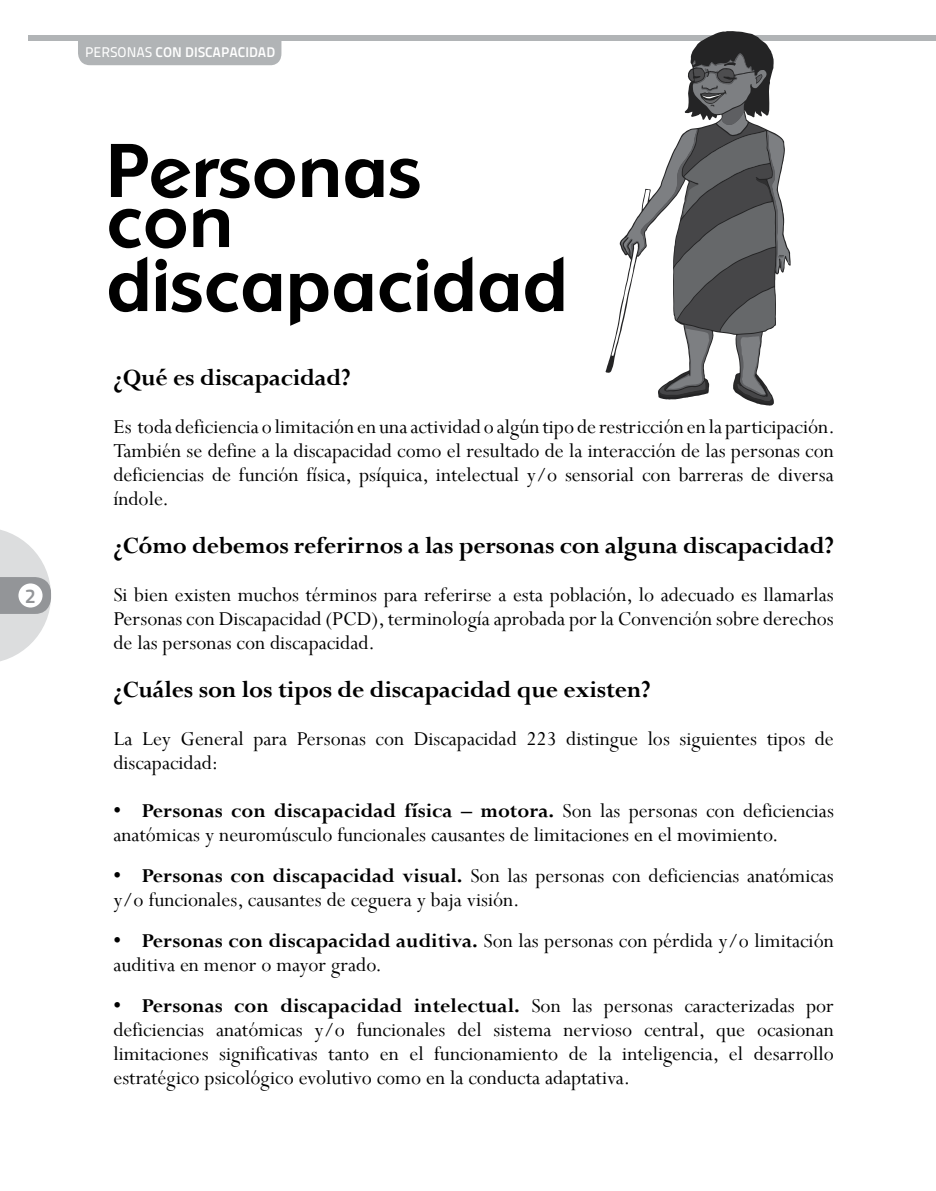
<style>
.page{position:relative;width:936px;height:1191px;background:#fff}
.page>*{position:absolute;margin:0;border:0;box-sizing:border-box;transform-origin:0 0}
.t1{font:700 76px/64px "Sharnay";color:#000}
.t2{font:700 26px "Perpetua";letter-spacing:-.01em;color:#000}
.t3{font:22px/24px "Perpetua";color:#000}
.t4{font:20px "Titillium Maps 26 L 750 wt";color:#939598}
.t5{font:14px "Titillium Maps 26 L 750 wt";color:#fff}
.s1{font-family:"Titillium Maps 26 L 500 wt"}
.s2{font-weight:700}
</style>
<div class="page">
<div style="left:78px;top:41px;width:203px;height:24px;background:#b1b4b6"></div>
<svg style="left:0;top:529px;width:51px;height:132px"></svg>
<div style="left:28px;top:35px;width:907px;height:6px;background:#b1b4b6"></div>
<div style="left:18px;top:583px;width:25px;height:24px;background:#fff;border-radius:50%"></div>
<svg style="left:605px;top:31px;width:185px;height:342px"></svg>
<svg style="left:611px;top:53px;width:178px;height:353px"></svg>
<p class="t4" style="left:25px;top:580px;width:12px">2</p>
<p class="t5" style="left:85px;top:41px;width:192px"><span class="s1">PERSONAS</span> CON DISCAPACIDAD</p>
<h1 class="t1" style="left:106px;top:138px;width:317px">Personas</h1>
<h1 class="t1" style="left:106px;top:188px;width:463px">con discapacidad</h1>
<p class="t2" style="left:113px;top:361px;width:239px">¿Qué es discapacidad?</p>
<p class="t3" style="left:113px;top:414px;width:722px;text-align:justify">Es toda deficiencia o limitación en una actividad o algún tipo de restricción en la participación.<br>También se define a la discapacidad como el resultado de la interacción de las personas con deficiencias de función física, psíquica, intelectual y/o sensorial con barreras de diversa índole.</p>
<p class="t2" style="left:113px;top:529px;width:721px">¿Cómo debemos referirnos a las personas con alguna discapacidad?</p>
<p class="t3" style="left:113px;top:582px;width:721px;text-align:justify">Si bien existen muchos términos para referirse a esta población, lo adecuado es llamarlas Personas con Discapacidad (PCD), terminología aprobada por la Convención sobre derechos de las personas con discapacidad.</p>
<p class="t2" style="left:113px;top:673px;width:538px">¿Cuáles son los tipos de discapacidad que existen?</p>
<p class="t3" style="left:113px;top:726px;width:722px">La Ley General para Personas con Discapacidad 223 distingue los siguientes tipos de discapacidad:</p>
<p class="t3" style="left:113px;top:798px;width:722px"><span class="s2">• Personas con discapacidad física – motora.</span> Son las personas con deficiencias anatómicas y neuromúsculo funcionales causantes de limitaciones en el movimiento.</p>
<p class="t3" style="left:113px;top:863px;width:721px"><span class="s2">• Personas con discapacidad visual.</span> Son las personas con deficiencias anatómicas y/o funcionales, causantes de ceguera y baja visión.</p>
<p class="t3" style="left:113px;top:928px;width:721px"><span class="s2">• Personas con discapacidad auditiva.</span> Son las personas con pérdida y/o limitación auditiva en menor o mayor grado.</p>
<p class="t3" style="left:113px;top:993px;width:721px;text-align:justify"><span class="s2">• Personas con discapacidad intelectual.</span> Son las personas caracterizadas por deficiencias anatómicas y/o funcionales del sistema nervioso central, que ocasionan limitaciones significativas tanto en el funcionamiento de la inteligencia, el desarrollo estratégico psicológico evolutivo como en la conducta adaptativa.</p>
</div>
